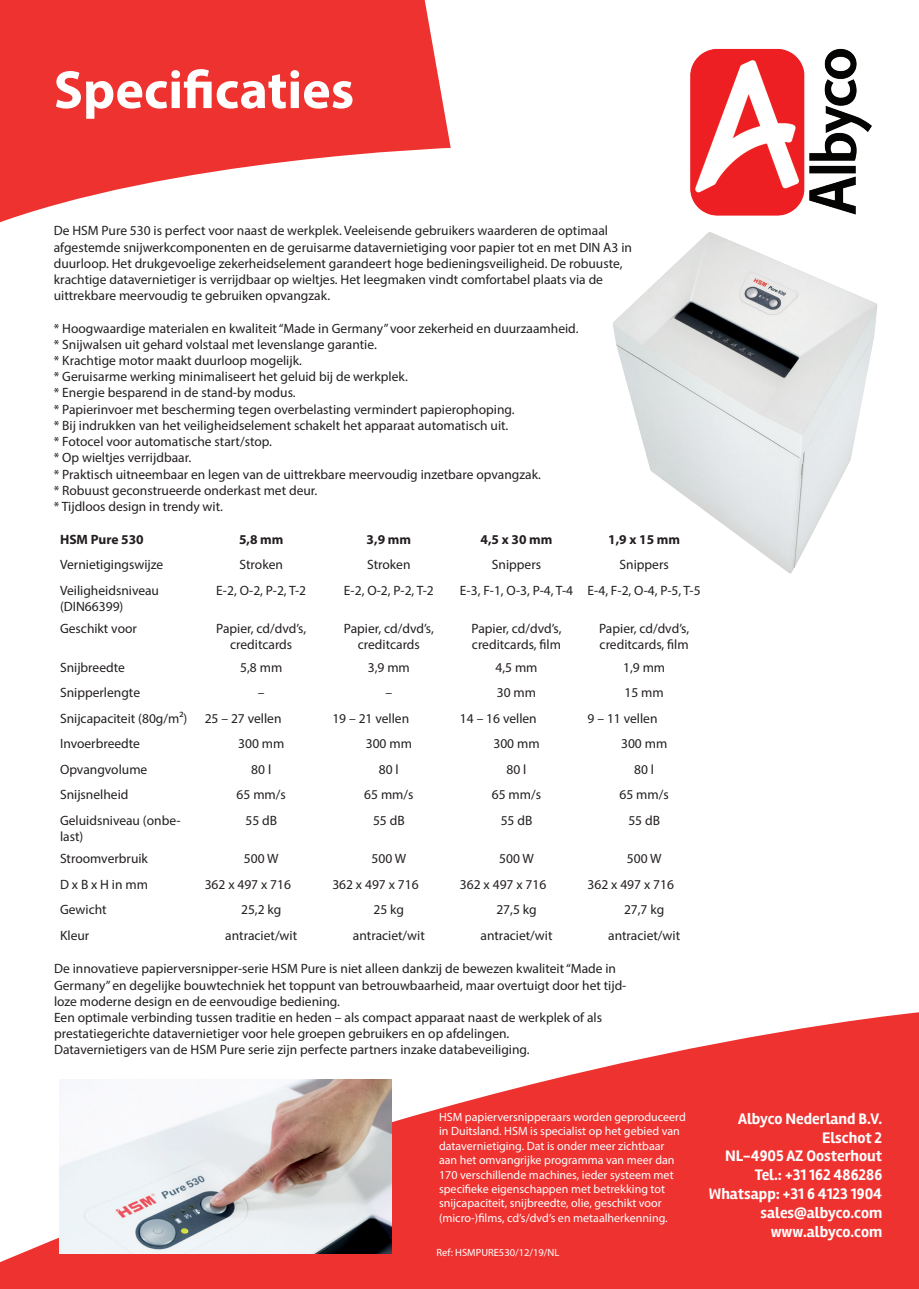
<style>
.page{position:relative;width:919px;height:1289px;background:#fff}
.page>*{position:absolute;margin:0;border:0;box-sizing:border-box;transform-origin:0 0}
.Testo_Titolo1_2righe{font:700 54px "Myriad Pro";color:#fff}
.t1{font:700 15.75px "Rambla";color:#fff}
.t2{font:13.5px/16.2px "Myriad Pro";color:#231f20}
.t3{font:700 13.5px "Myriad Pro";color:#231f20}
.t4{font:12px/14.4px "Myriad Pro";color:#fff}
.Testo_fondo_2{font:10.5px "Myriad Pro";color:#fff}
</style>
<div class="page">
<svg style="left:0;top:1012px;width:918px;height:276px;fill:#ee3230"></svg>
<svg style="left:0;top:0;width:450px;height:223px;fill:#ee3230"></svg>
<img style="left:690px;top:48px;width:182px;height:168px">
<img style="left:60px;top:1079px;width:331px;height:174px">
<img style="left:613px;top:232px;width:264px;height:342px">
<p class="Testo_Titolo1_2righe" style="left:54px;top:55px;width:302px">Specificaties</p>
<p class="t2" style="left:54px;top:222px;width:579px">De HSM Pure 530 is perfect voor naast de werkplek. Veeleisende gebruikers waarderen de optimaal afgestemde snijwerkcomponenten en de geruisarme datavernietiging voor papier tot en met DIN A3 in duurloop. Het drukgevoelige zekerheidselement garandeert hoge bedieningsveiligheid. De robuuste, krachtige datavernietiger is verrijdbaar op wieltjes. Het leegmaken vindt comfortabel plaats via de uittrekbare meervoudig te gebruiken opvangzak.</p>
<p class="t2" style="left:54px;top:320px;width:526px">* Hoogwaardige materialen en kwaliteit “Made in Germany” voor zekerheid en duurzaamheid.</p>
<p class="t2" style="left:54px;top:336px;width:324px">* Snijwalsen uit gehard volstaal met levenslange garantie.</p>
<p class="t2" style="left:54px;top:352px;width:250px">* Krachtige motor maakt duurloop mogelijk.</p>
<p class="t2" style="left:54px;top:368px;width:355px">* Geruisarme werking minimaliseert het geluid bij de werkplek.</p>
<p class="t2" style="left:54px;top:384px;width:243px">* Energie besparend in de stand-by modus.</p>
<p class="t2" style="left:54px;top:401px;width:462px">* Papierinvoer met bescherming tegen overbelasting vermindert papierophoping.</p>
<p class="t2" style="left:54px;top:417px;width:456px">* Bij indrukken van het veiligheidselement schakelt het apparaat automatisch uit.</p>
<p class="t2" style="left:54px;top:433px;width:220px">* Fotocel voor automatische start/stop.</p>
<p class="t2" style="left:54px;top:449px;width:139px">* Op wieltjes verrijdbaar.</p>
<p class="t2" style="left:54px;top:465px;width:488px">* Praktisch uitneembaar en legen van de uittrekbare meervoudig inzetbare opvangzak.</p>
<p class="t2" style="left:54px;top:482px;width:265px">* Robuust geconstrueerde onderkast met deur.</p>
<p class="t2" style="left:54px;top:498px;width:171px">* Tijdloos design in trendy wit.</p>
<p class="t3" style="left:60px;top:530px;width:85px">HSM Pure 530</p>
<p class="t3" style="left:239px;top:530px;width:46px">5,8 mm</p>
<p class="t3" style="left:366px;top:530px;width:46px">3,9 mm</p>
<p class="t3" style="left:480px;top:530px;width:73px">4,5 x 30 mm</p>
<p class="t3" style="left:608px;top:530px;width:73px">1,9 x 15 mm</p>
<p class="t2" style="left:60px;top:556px;width:105px">Vernietigingswijze</p>
<p class="t2" style="left:239px;top:556px;width:45px">Stroken</p>
<p class="t2" style="left:367px;top:556px;width:45px">Stroken</p>
<p class="t2" style="left:492px;top:556px;width:51px">Snippers</p>
<p class="t2" style="left:619px;top:556px;width:51px">Snippers</p>
<p class="t2" style="left:60px;top:582px;width:100px">Veiligheidsniveau (DIN66399)</p>
<p class="t2" style="left:216px;top:582px;width:91px">E-2, O-2, P-2, T-2</p>
<p class="t2" style="left:344px;top:582px;width:91px">E-2, O-2, P-2, T-2</p>
<p class="t2" style="left:460px;top:582px;width:115px">E-3, F-1, O-3, P-4, T-4</p>
<p class="t2" style="left:587px;top:582px;width:115px">E-4, F-2, O-4, P-5, T-5</p>
<p class="t2" style="left:60px;top:620px;width:78px">Geschikt voor</p>
<p class="t2" style="left:216px;top:620px;width:91px;text-align:center">Papier, cd/dvd’s, creditcards</p>
<p class="t2" style="left:344px;top:620px;width:91px;text-align:center">Papier, cd/dvd’s, creditcards</p>
<p class="t2" style="left:471px;top:620px;width:91px">Papier, cd/dvd’s, creditcards, film</p>
<p class="t2" style="left:599px;top:620px;width:91px">Papier, cd/dvd’s, creditcards, film</p>
<p class="t2" style="left:60px;top:658px;width:66px">Snijbreedte</p>
<p class="t2" style="left:240px;top:658px;width:44px">5,8 mm</p>
<p class="t2" style="left:368px;top:658px;width:44px">3,9 mm</p>
<p class="t2" style="left:495px;top:658px;width:44px">4,5 mm</p>
<p class="t2" style="left:623px;top:658px;width:44px">1,9 mm</p>
<p class="t2" style="left:60px;top:684px;width:82px">Snipperlengte</p>
<p class="t2" style="left:258px;top:684px;width:8px">–</p>
<p class="t2" style="left:385px;top:684px;width:8px">–</p>
<p class="t2" style="left:497px;top:684px;width:41px">30 mm</p>
<p class="t2" style="left:624px;top:684px;width:41px">15 mm</p>
<p class="t2" style="left:60px;top:709px;width:129px">Snijcapaciteit (80g/m²)</p>
<p class="t2" style="left:205px;top:709px;width:78px">25 – 27 vellen</p>
<p class="t2" style="left:332px;top:709px;width:78px">19 – 21 vellen</p>
<p class="t2" style="left:460px;top:709px;width:78px">14 – 16 vellen</p>
<p class="t2" style="left:587px;top:709px;width:71px">9 – 11 vellen</p>
<p class="t2" style="left:60px;top:735px;width:81px">Invoerbreedte</p>
<p class="t2" style="left:238px;top:735px;width:48px">300 mm</p>
<p class="t2" style="left:366px;top:735px;width:48px">300 mm</p>
<p class="t2" style="left:493px;top:735px;width:48px">300 mm</p>
<p class="t2" style="left:621px;top:735px;width:48px">300 mm</p>
<p class="t2" style="left:60px;top:760px;width:89px">Opvangvolume</p>
<p class="t2" style="left:251px;top:760px;width:21px">80 l</p>
<p class="t2" style="left:379px;top:760px;width:21px">80 l</p>
<p class="t2" style="left:506px;top:760px;width:21px">80 l</p>
<p class="t2" style="left:634px;top:760px;width:21px">80 l</p>
<p class="t2" style="left:60px;top:786px;width:70px">Snijsnelheid</p>
<p class="t2" style="left:236px;top:786px;width:51px">65 mm/s</p>
<p class="t2" style="left:364px;top:786px;width:51px">65 mm/s</p>
<p class="t2" style="left:492px;top:786px;width:51px">65 mm/s</p>
<p class="t2" style="left:619px;top:786px;width:51px">65 mm/s</p>
<p class="t2" style="left:60px;top:811px;width:122px">Geluidsniveau (onbe&shy;last)</p>
<p class="t2" style="left:245px;top:811px;width:33px">55 dB</p>
<p class="t2" style="left:373px;top:811px;width:33px">55 dB</p>
<p class="t2" style="left:500px;top:811px;width:33px">55 dB</p>
<p class="t2" style="left:628px;top:811px;width:33px">55 dB</p>
<p class="t2" style="left:60px;top:850px;width:89px">Stroomverbruik</p>
<p class="t2" style="left:244px;top:850px;width:36px">500 W</p>
<p class="t2" style="left:371px;top:850px;width:36px">500 W</p>
<p class="t2" style="left:499px;top:850px;width:36px">500 W</p>
<p class="t2" style="left:626px;top:850px;width:36px">500 W</p>
<p class="t2" style="left:60px;top:875px;width:89px">D x B x H in mm</p>
<p class="t2" style="left:205px;top:875px;width:88px">362 x 497 x 716</p>
<p class="t2" style="left:332px;top:875px;width:88px">362 x 497 x 716</p>
<p class="t2" style="left:460px;top:875px;width:88px">362 x 497 x 716</p>
<p class="t2" style="left:587px;top:875px;width:88px">362 x 497 x 716</p>
<p class="t2" style="left:60px;top:901px;width:48px">Gewicht</p>
<p class="t2" style="left:241px;top:901px;width:42px">25,2 kg</p>
<p class="t2" style="left:373px;top:901px;width:32px">25 kg</p>
<p class="t2" style="left:496px;top:901px;width:42px">27,5 kg</p>
<p class="t2" style="left:624px;top:901px;width:42px">27,7 kg</p>
<p class="t2" style="left:60px;top:926px;width:31px">Kleur</p>
<p class="t2" style="left:225px;top:926px;width:73px">antraciet/wit</p>
<p class="t2" style="left:353px;top:926px;width:73px">antraciet/wit</p>
<p class="t2" style="left:480px;top:926px;width:73px">antraciet/wit</p>
<p class="t2" style="left:608px;top:926px;width:73px">antraciet/wit</p>
<p class="t2" style="left:54px;top:960px;width:574px">De innovatieve papierversnipper-serie HSM Pure is niet alleen dankzij de bewezen kwaliteit “Made in<br>Germany” en degelijke bouwtechniek het toppunt van betrouwbaarheid, maar overtuigt door het tijd&shy;loze moderne design en de eenvoudige bediening.</p>
<p class="t2" style="left:54px;top:1009px;width:549px">Een optimale verbinding tussen traditie en heden – als compact apparaat naast de werkplek of als prestatiegerichte datavernietiger voor hele groepen gebruikers en op afdelingen.</p>
<p class="t2" style="left:54px;top:1041px;width:477px">Datavernietigers van de HSM Pure serie zijn perfecte partners inzake databeveiliging.</p>
<p class="t4" style="left:439px;top:1109px;width:248px">HSM papierversnipperaars worden geproduceerd in Duitsland. HSM is specialist op het gebied van datavernietiging. Dat is onder meer zichtbaar<br>aan het omvangrijke programma van meer dan 170 verschillende machines, ieder systeem met specifieke eigenschappen met betrekking tot snijcapaciteit, snijbreedte, olie, geschikt voor (micro-)films, cd’s/dvd’s en metaalherkenning.</p>
<p class="Testo_fondo_2" style="left:436px;top:1246px;width:124px">Ref: HSMPURE530/12/19/NL</p>
<p class="t1" style="left:738px;top:1109px;width:146px">Albyco Nederland B.V.</p>
<p class="t1" style="left:822px;top:1127px;width:62px">Elschot 2</p>
<p class="t1" style="left:725px;top:1146px;width:159px">NL-4905 AZ Oosterhout</p>
<p class="t1" style="left:754px;top:1165px;width:129px">Tel.: +31 162 486286</p>
<p class="t1" style="left:708px;top:1184px;width:175px">Whatsapp: +31 6 4123 1904</p>
<p class="t1" style="left:760px;top:1203px;width:123px">sales@albyco.com</p>
<p class="t1" style="left:770px;top:1222px;width:113px">www.albyco.com</p>
</div>
